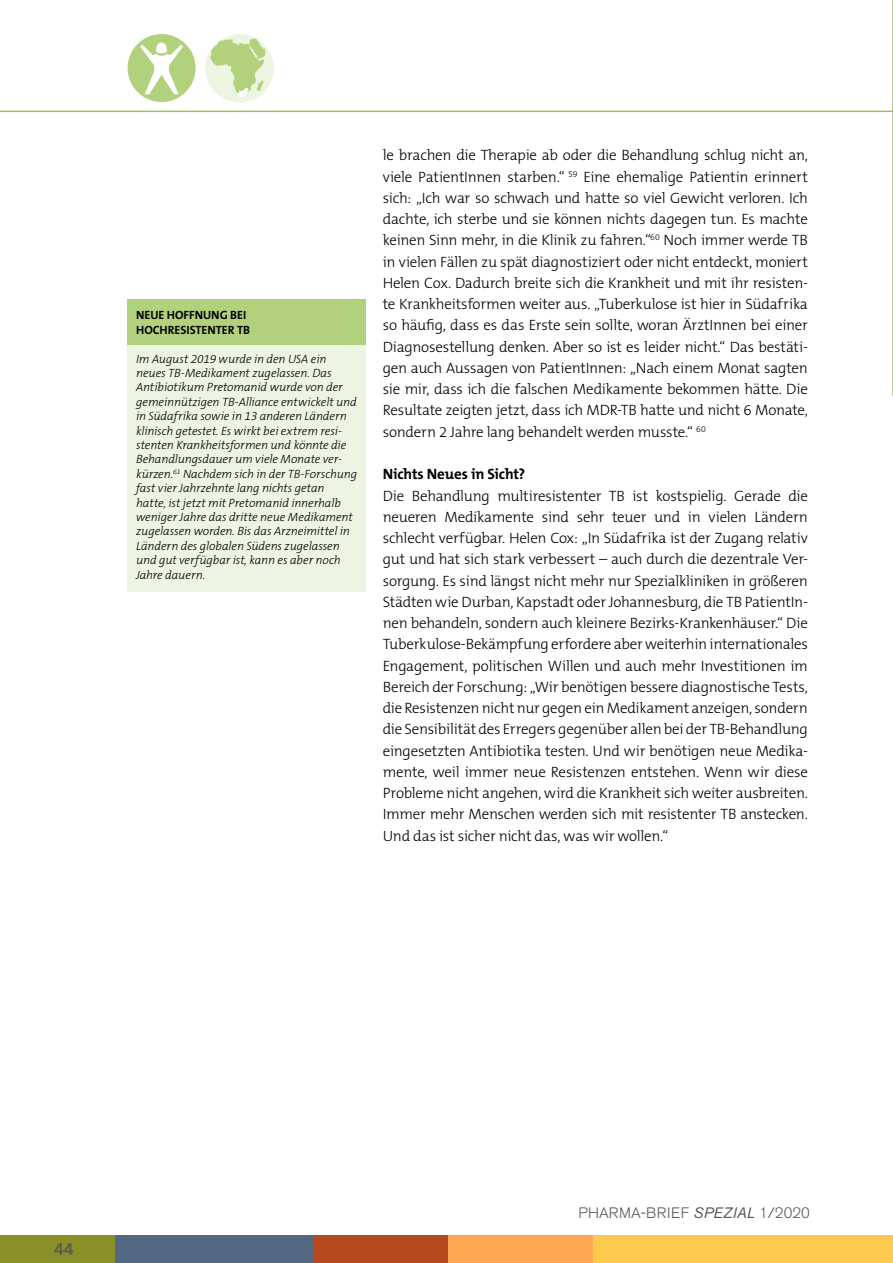
<style>
.page{position:relative;width:893px;height:1263px;background:#fff}
.page>*{position:absolute;margin:0;border:0;box-sizing:border-box;transform-origin:0 0}
.t1{font:600 18px "The Mix B6";color:#575756}
.t2{font:300 15px/21.3px "The Mix B3";letter-spacing:-.015em;color:#000;text-align:justify}
.t3{font:300 15px "Akzidenz Grotesk BE";letter-spacing:.01em;color:#575756}
.t4{font:italic 300 12px/14.4px "The Mix B3";letter-spacing:-.01em;color:#000}
.t5{font:700 12px/14.4px "The Mix B7";color:#000}
.s1{font-family:"The Mix B7";font-weight:700}
.s2{font-weight:400;font-style:italic}
</style>
<div class="page">
<div style="left:0;top:1235px;width:132px;height:28px;background:#8a8f28"></div>
<div style="left:115px;top:1235px;width:308px;height:28px;background:#546881"></div>
<div style="left:592px;top:1235px;width:301px;height:28px;background:#fdca4d"></div>
<div style="left:315px;top:1235px;width:195px;height:28px;background:#b5481d"></div>
<div style="left:448px;top:1235px;width:145px;height:28px;background:#ffa753"></div>
<hr style="left:0;top:111px;width:893px;height:1px;background:#9cc657">
<div style="left:128px;top:331px;width:238px;height:261px;background:#edf4e2"></div>
<div style="left:128px;top:300px;width:238px;height:45px;background:#b2d17d"></div>
<svg style="left:892px;top:0;width:1px;height:396px"></svg>
<div style="left:128px;top:34px;width:68px;height:68px;background:#b2d17d;border-radius:50%"></div>
<svg style="left:140px;top:43px;width:43px;height:51px"></svg>
<div style="left:205px;top:34px;width:69px;height:68px;background:#edf4e2;border-radius:50%"></div>
<svg style="left:210px;top:39px;width:55px;height:59px"></svg>
<p class="t5" style="left:136px;top:308px;width:116px">NEUE HOFFNUNG BEI<br>HOCHRESISTENTER TB</p>
<p class="t4" style="left:136px;top:352px;width:223px">Im August 2019 wurde in den USA ein neues TB-Medikament zugelassen. Das Antibiotikum Pretomanid wurde von der gemeinnützigen TB-Alliance entwickelt und in Südafrika sowie in 13 anderen Ländern klinisch getestet. Es wirkt bei extrem resi&shy;stenten Krankheitsformen und könnte die Behandlungsdauer um viele Monate ver&shy;kürzen.<sup>61</sup> Nachdem sich in der TB-Forschung fast vier Jahrzehnte lang nichts getan hatte, ist jetzt mit Pretomanid innerhalb weniger Jahre das dritte neue Medikament zugelassen worden. Bis das Arzneimittel in Ländern des globalen Südens zugelassen und gut verfügbar ist, kann es aber noch Jahre dauern.</p>
<p class="t2" style="left:383px;top:145px;width:427px">le brachen die Therapie ab oder die Behandlung schlug nicht an, viele PatientInnen starben.“ <sup>59</sup> Eine ehemalige Patientin erinnert sich: „Ich war so schwach und hatte so viel Gewicht verloren. Ich dachte, ich sterbe und sie können nichts dagegen tun. Es machte keinen Sinn mehr, in die Klinik zu fahren.“<sup>60</sup> Noch immer werde TB in vielen Fällen zu spät diagnostiziert oder nicht entdeckt, moniert Helen Cox. Dadurch breite sich die Krankheit und mit ihr resisten&shy;te Krankheitsformen weiter aus. „Tuberkulose ist hier in Südafrika so häufig, dass es das Erste sein sollte, woran ÄrztInnen bei einer Diagnosestellung denken. Aber so ist es leider nicht.“ Das bestäti&shy;gen auch Aussagen von PatientInnen: „Nach einem Monat sagten sie mir, dass ich die falschen Medikamente bekommen hätte. Die Resultate zeigten jetzt, dass ich MDR-TB hatte und nicht 6 Monate, sondern 2 Jahre lang behandelt werden musste.“ <sup>60</sup></p>
<p class="t2" style="left:383px;top:464px;width:427px;text-align:left"><span class="s1">Nichts Neues in Sicht?<br></span>Die Behandlung multiresistenter TB ist kostspielig. Gerade die neueren Medikamente sind sehr teuer und in vielen Ländern schlecht verfügbar. Helen Cox: „In Südafrika ist der Zugang relativ gut und hat sich stark verbessert – auch durch die dezentrale Ver&shy;sorgung. Es sind längst nicht mehr nur Spezialkliniken in größeren Städten wie Durban, Kapstadt oder Johannesburg, die TB PatientIn&shy;nen behandeln, sondern auch kleinere Bezirks-Krankenhäuser.“ Die Tuberkulose-Bekämpfung erfordere aber weiterhin internationales Engagement, politischen Willen und auch mehr Investitionen im Bereich der Forschung: „Wir benötigen bessere diagnostische Tests, die Resistenzen nicht nur gegen ein Medikament anzeigen, sondern die Sensibilität des Erregers gegenüber allen bei der TB-Behandlung eingesetzten Antibiotika testen. Und wir benötigen neue Medika&shy;mente, weil immer neue Resistenzen entstehen. Wenn wir diese Probleme nicht angehen, wird die Krankheit sich weiter ausbreiten.<br>Immer mehr Menschen werden sich mit resistenter TB anstecken.<br>Und das ist sicher nicht das, was wir wollen.“</p>
<p class="t1" style="left:54px;top:1239px;width:21px">44</p>
<p class="t3" style="left:579px;top:1204px;width:233px">PHARMA-BRIEF <span class="s2">SPEZIAL</span> 1/2020</p>
</div>
